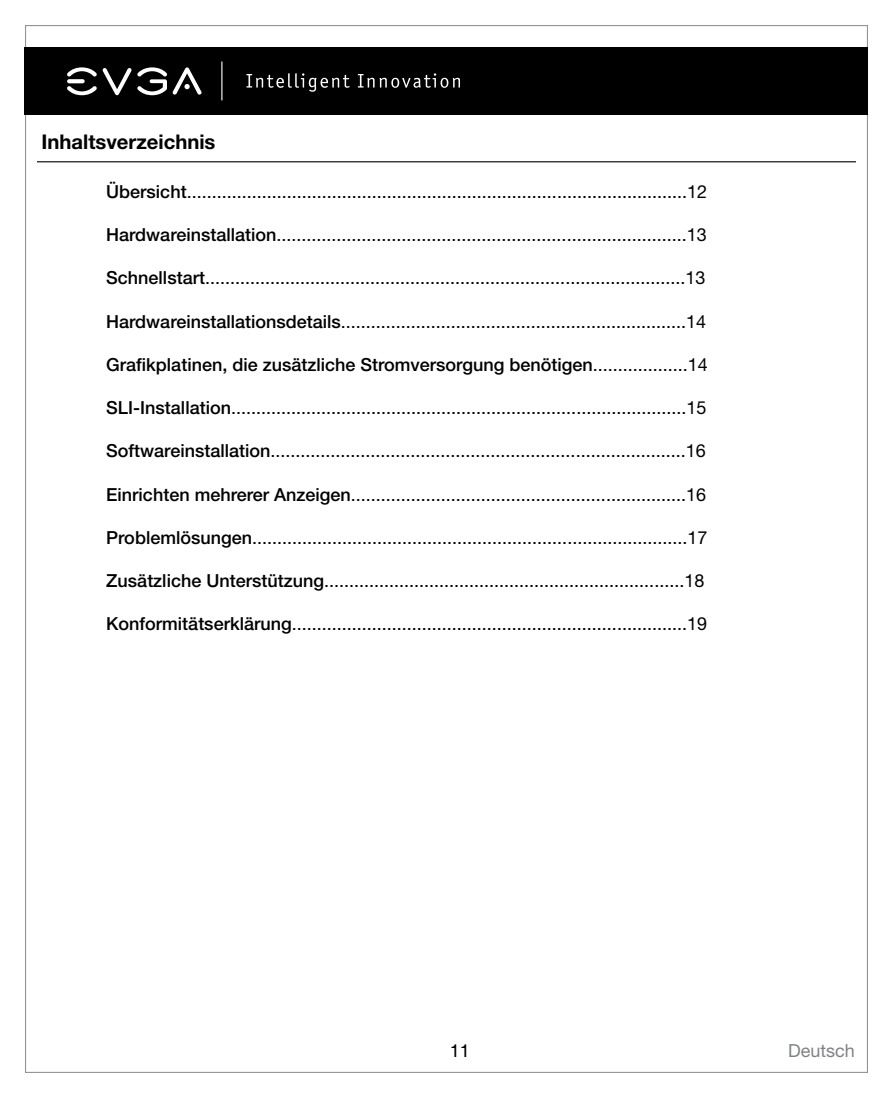
<style>
.page{position:relative;width:893px;height:1098px;background:#fff}
.page>*{position:absolute;margin:0;border:0;box-sizing:border-box;transform-origin:0 0}
.t1{font:700 20.25px "Helvetica Neue";color:#000}
.t2{font:18px "Helvetica Neue";color:#000}
.t3{font:500 18px "Helvetica Neue";color:#000}
.t4{font:18px "Helvetica Neue";color:#808285}
.t5{font:18px "Helvetica";color:#000}
.s1{font-weight:500}
.s2{font-weight:400}
</style>
<div class="page">
<div style="left:24px;top:47px;width:843px;height:67px;background:#000"></div>
<svg style="left:246px;top:73px;width:104px;height:19px"></svg>
<svg style="left:358px;top:73px;width:102px;height:15px"></svg>
<hr style="left:221px;top:61px;width:1px;height:39px;background:#fff">
<svg style="left:67px;top:67px;width:64px;height:28px"></svg>
<svg style="left:137px;top:67px;width:65px;height:28px"></svg>
<hr style="left:37px;top:161px;width:819px;height:1px;background:#000">
<p class="t1" style="left:41px;top:129px;width:175px">Inhaltsverzeichnis</p>
<p class="t2" style="left:106px;top:181px;width:602px"><span class="s1">Übersicht</span>....................................................................................................12</p>
<p class="t2" style="left:106px;top:224px;width:602px"><span class="s1">Hardwareinstallation</span>..................................................................................13</p>
<p class="t2" style="left:106px;top:267px;width:601px"><span class="s1">Schnellstart</span>................................................................................................13</p>
<p class="t2" style="left:106px;top:310px;width:601px"><span class="s1">Hardwareinstallationsdetails</span>.....................................................................14</p>
<p class="t3" style="left:106px;top:353px;width:603px">Grafikplatinen, die zusätzliche Stromversorgung benötigen<span class="s2">...................14</span></p>
<p class="t2" style="left:106px;top:397px;width:602px"><span class="s1">SLI-Installation</span>...........................................................................................15</p>
<p class="t2" style="left:106px;top:440px;width:601px"><span class="s1">Softwareinstallation</span>...................................................................................16</p>
<p class="t2" style="left:106px;top:483px;width:601px"><span class="s1">Einrichten mehrerer Anzeigen</span>...................................................................16</p>
<p class="t2" style="left:106px;top:526px;width:603px"><span class="s1">Problemlösungen</span>.......................................................................................17</p>
<p class="t2" style="left:106px;top:569px;width:600px"><span class="s1">Zusätzliche Unterstützung</span>........................................................................18</p>
<p class="t2" style="left:106px;top:613px;width:602px"><span class="s1">Konformitätserklärung</span>...............................................................................19</p>
<p class="t5" style="left:450px;top:1040px;width:22px">11</p>
<p class="t4" style="left:788px;top:1039px;width:68px">Deutsch</p>
</div>
